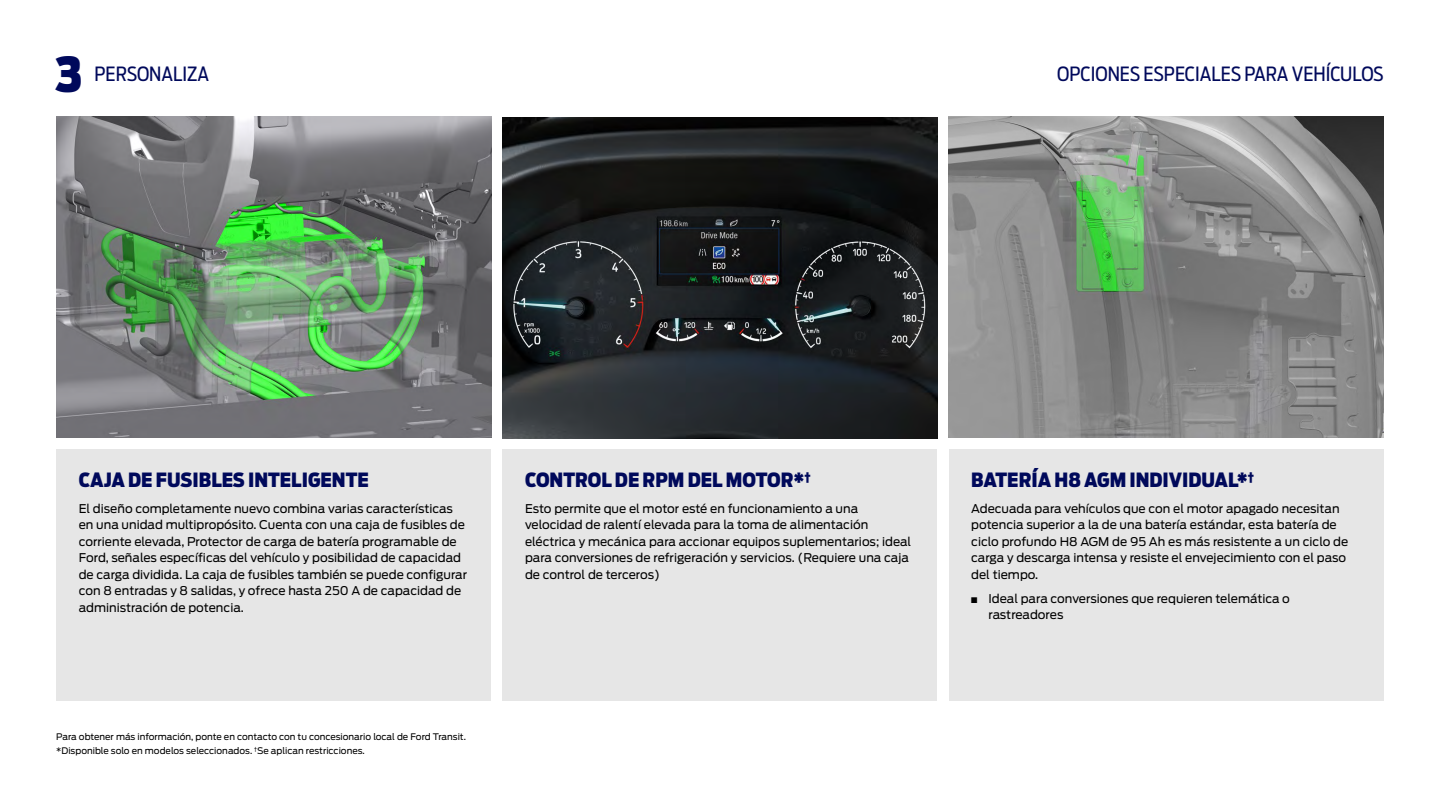
<style>
.page{position:relative;width:1440px;height:810px;background:#fff}
.page>*{position:absolute;margin:0;border:0;box-sizing:border-box;transform-origin:0 0}
.t1{font:900 48px "Ford Antenna Cond";color:#00095b}
.t2{font:900 19.5px "Ford Antenna Cond";color:#00095b}
.t3{font:19.5px "Ford Antenna Cond";color:#00095b}
.t4{font:12px/16.5px "Ford Antenna";color:#000}
.t5{font:9px/14.2px "Ford Antenna";color:#000}
</style>
<div class="page">
<div style="left:56px;top:449px;width:435px;height:252px;background:#e6e6e6"></div>
<div style="left:502px;top:449px;width:435px;height:252px;background:#e6e6e6"></div>
<div style="left:949px;top:449px;width:435px;height:252px;background:#e6e6e6"></div>
<img style="left:56px;top:116px;width:435px;height:321px">
<img style="left:502px;top:117px;width:436px;height:321px">
<img style="left:949px;top:116px;width:435px;height:321px">
<h1 class="t1" style="left:55px;top:30px;width:29px">3</h1>
<h2 class="t3" style="left:94px;top:58px;width:116px">PERSONALIZA</h2>
<h2 class="t3" style="left:1057px;top:58px;width:328px">OPCIONES ESPECIALES PARA VEHÍCULOS</h2>
<h2 class="t2" style="left:79px;top:462px;width:292px">CAJA DE FUSIBLES INTELIGENTE</h2>
<p class="t4" style="left:79px;top:499px;width:390px">El diseño completamente nuevo combina varias características en una unidad multipropósito. Cuenta con una caja de fusibles de corriente elevada, Protector de carga de batería programable de Ford, señales específicas del vehículo y posibilidad de capacidad de carga dividida. La caja de fusibles también se puede configurar con 8 entradas y 8 salidas, y ofrece hasta 250 A de capacidad de administración de potencia.</p>
<p class="t5" style="left:56px;top:728px;width:411px">Para obtener más información, ponte en contacto con tu concesionario local de Ford Transit. *Disponible solo en modelos seleccionados. <sup>†</sup>Se aplican restricciones.</p>
<h2 class="t2" style="left:525px;top:462px;width:287px">CONTROL DE RPM DEL MOTOR*<sup>†</sup></h2>
<p class="t4" style="left:525px;top:499px;width:388px">Esto permite que el motor esté en funcionamiento a una velocidad de ralentí elevada para la toma de alimentación eléctrica y mecánica para accionar equipos suplementarios; ideal para conversiones de refrigeración y servicios. (Requiere una caja de control de terceros)</p>
<h2 class="t2" style="left:971px;top:462px;width:284px">BATERÍA H8 AGM INDIVIDUAL*<sup>†</sup></h2>
<p class="t4" style="left:971px;top:499px;width:378px">Adecuada para vehículos que con el motor apagado necesitan potencia superior a la de una batería estándar, esta batería de ciclo profundo H8 AGM de 95 Ah es más resistente a un ciclo de carga y descarga intensa y resiste el envejecimiento con el paso del tiempo.</p>
<p class="t4" style="left:988px;top:589px;width:303px;text-indent:-17px">■ Ideal para conversiones que requieren telemática o rastreadores</p>
</div>
